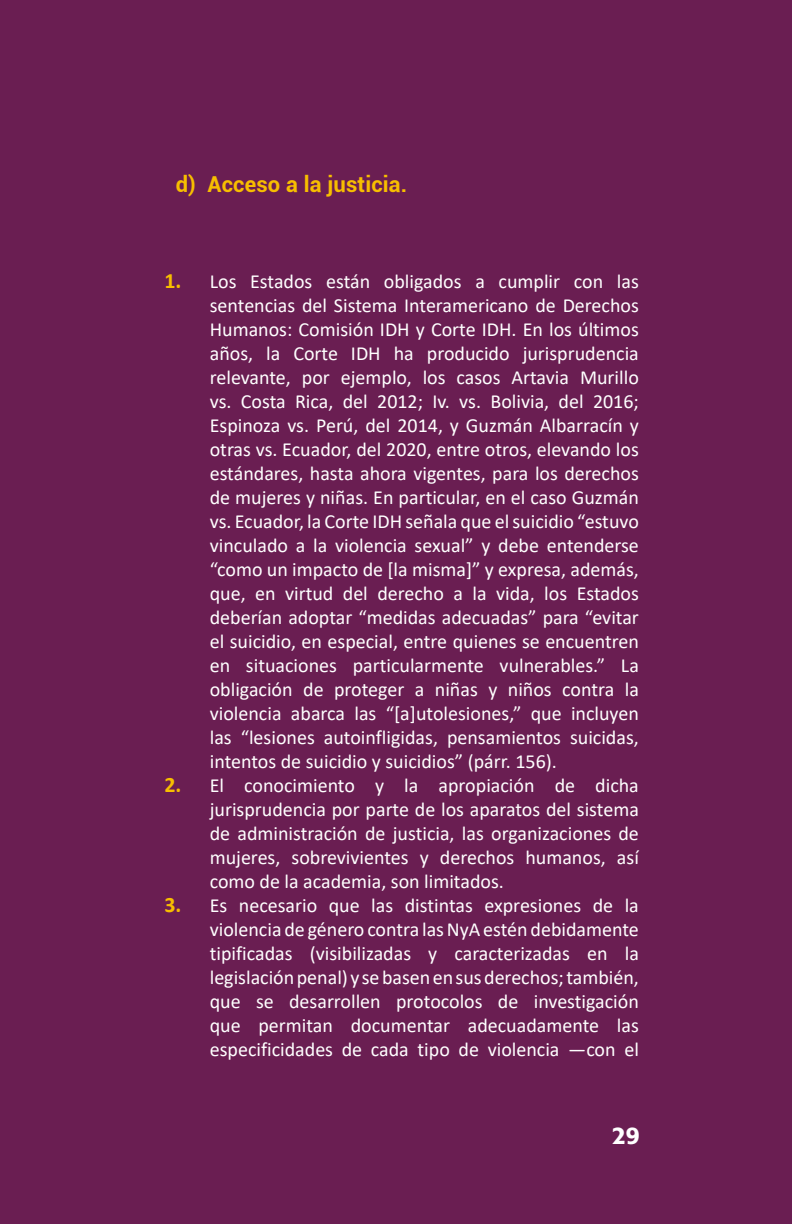
<style>
.page{position:relative;width:792px;height:1224px;background:#6a1e52}
.page>*{position:absolute;margin:0;border:0;box-sizing:border-box;transform-origin:0 0}
.t1{font:500 24px "Formata";color:#fff}
.t2{font:700 22px "Roboto";letter-spacing:.01em;color:#f7be00}
.t3{font:20px/24px "Calibri";color:#fff;text-align:justify}
.s1{font-weight:700;font-size:22px;color:#f7be00}
</style>
<div class="page">
<p class="t2" style="left:176px;top:169px;width:233px">d) Acceso a la justicia.</p>
<p class="t3" style="left:210px;top:269px;width:431px;text-indent:-45px"><span class="s1">1.</span> Los Estados están obligados a cumplir con las sentencias del Sistema Interamericano de Derechos Humanos: Comisión IDH y Corte IDH. En los últimos años, la Corte IDH ha producido jurisprudencia relevante, por ejemplo, los casos Artavia Murillo vs. Costa Rica, del 2012; Iv. vs. Bolivia, del 2016; Espinoza vs. Perú, del 2014, y Guzmán Albarracín y otras vs. Ecuador, del 2020, entre otros, elevando los estándares, hasta ahora vigentes, para los derechos de mujeres y niñas. En particular, en el caso Guzmán vs. Ecuador, la Corte IDH señala que el suicidio “estuvo vinculado a la violencia sexual” y debe entenderse “como un impacto de [la misma]” y expresa, además, que, en virtud del derecho a la vida, los Estados deberían adoptar “medidas adecuadas” para “evitar el suicidio, en especial, entre quienes se encuentren en situaciones particularmente vulnerables.” La obligación de proteger a niñas y niños contra la violencia abarca las “[a]utolesiones,” que incluyen las “lesiones autoinfligidas, pensamientos suicidas, intentos de suicidio y suicidios” (párr. 156).</p>
<p class="t3" style="left:210px;top:773px;width:431px;text-indent:-45px"><span class="s1">2.</span> El conocimiento y la apropiación de dicha jurisprudencia por parte de los aparatos del sistema de administración de justicia, las organizaciones de mujeres, sobrevivientes y derechos humanos, así como de la academia, son limitados.</p>
<p class="t3" style="left:210px;top:893px;width:431px;text-indent:-45px"><span class="s1">3.</span> Es necesario que las distintas expresiones de la violencia de género contra las NyA estén debidamente tipificadas (visibilizadas y caracterizadas en la legislación penal) y se basen en sus derechos; también, que se desarrollen protocolos de investigación que permitan documentar adecuadamente las especificidades de cada tipo de violencia —con el</p>
<p class="t1" style="left:612px;top:1121px;width:29px">29</p>
</div>
